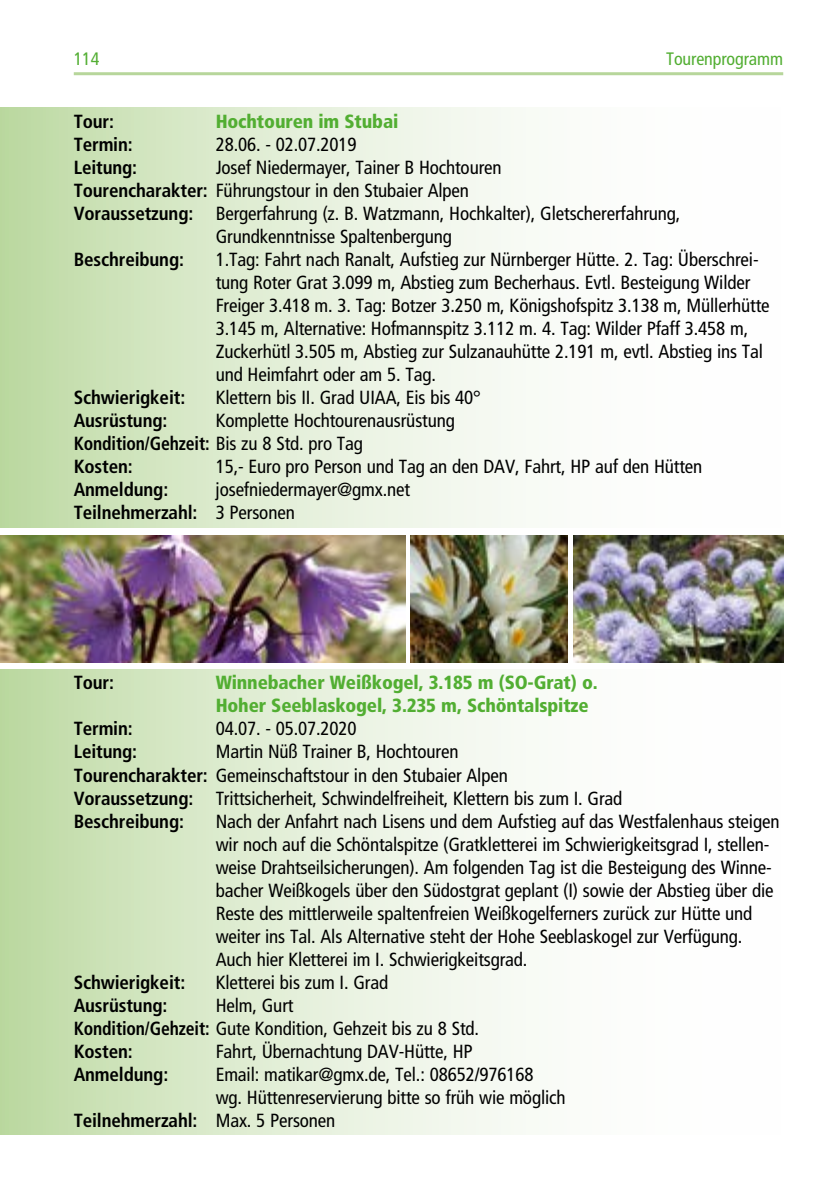
<style>
.page{position:relative;width:840px;height:1191px;background:#fff}
.page>*{position:absolute;margin:0;border:0;box-sizing:border-box;transform-origin:0 0}
.t1{font:condensed 19px/23px "Frutiger";letter-spacing:-.005em;color:#000}
.t2{font:700 condensed 19px "Frutiger";letter-spacing:-.01em;color:#000}
.t3{font:900 condensed 19px/23px "Frutiger";letter-spacing:-.01em;color:#52ae32}
.t4{font:condensed 18px "Frutiger";letter-spacing:-.005em;color:#52ae32}
.s1{font-weight:700}
.s2{font-weight:400}
</style>
<div class="page">
<hr style="left:74px;top:72px;width:708px;height:3px;background:#b7d69b">
<div style="left:0;top:108px;width:782px;height:419px;background:linear-gradient(to right,#c6deaf,#fff)"></div>
<div style="left:0;top:669px;width:782px;height:465px;background:linear-gradient(to right,#c6deaf,#fff)"></div>
<img style="left:0;top:535px;width:405px;height:128px">
<img style="left:410px;top:535px;width:157px;height:128px">
<img style="left:573px;top:535px;width:209px;height:128px">
<p class="t4" style="left:74px;top:48px;width:27px">114</p>
<p class="t4" style="left:665px;top:48px;width:118px">Tourenprogramm</p>
<p class="t2" style="left:74px;top:110px;width:42px">Tour:</p>
<p class="t3" style="left:215px;top:109px;width:184px">Hochtouren im Stubai</p>
<p class="t2" style="left:74px;top:133px;width:60px">Termin:</p>
<p class="t1" style="left:215px;top:133px;width:142px">28.06. - 02.07.2019</p>
<p class="t2" style="left:74px;top:156px;width:65px">Leitung:</p>
<p class="t1" style="left:215px;top:156px;width:287px">Josef Niedermayer, Tainer B Hochtouren</p>
<p class="t1" style="left:74px;top:179px;width:396px"><span class="s1">Tourencharakter:</span> Führungstour in den Stubaier Alpen</p>
<p class="t1" style="left:74px;top:202px;width:608px"><span class="s1">Voraussetzung:</span> Bergerfahrung (z. B. Watzmann, Hochkalter), Gletschererfahrung,</p>
<p class="t1" style="left:215px;top:225px;width:238px">Grundkenntnisse Spaltenbergung</p>
<p class="t2" style="left:74px;top:248px;width:112px">Beschreibung:</p>
<p class="t1" style="left:215px;top:248px;width:555px">1.Tag: Fahrt nach Ranalt, Aufstieg zur Nürnberger Hütte. 2. Tag: Überschrei&shy;tung Roter Grat 3.099 m, Abstieg zum Becherhaus. Evtl. Besteigung Wilder Freiger 3.418 m. 3. Tag: Botzer 3.250 m, Königshofspitz 3.138 m, Müllerhütte 3.145 m, Alternative: Hofmannspitz 3.112 m. 4. Tag: Wilder Pfaff 3.458 m, Zuckerhütl 3.505 m, Abstieg zur Sulzanauhütte 2.191 m, evtl. Abstieg ins Tal und Heimfahrt oder am 5. Tag.</p>
<p class="t2" style="left:74px;top:386px;width:113px">Schwierigkeit:</p>
<p class="t1" style="left:215px;top:386px;width:266px">Klettern bis II. Grad UIAA, Eis bis 40°</p>
<p class="t2" style="left:74px;top:409px;width:95px">Ausrüstung:</p>
<p class="t1" style="left:74px;top:409px;width:382px;text-indent:142px">Komplette Hochtourenausrüstung<br><span class="s1">Kondition/Gehzeit:</span> Bis zu 8 Std. pro Tag<br><span class="s1">Kosten:</span></p>
<p class="t1" style="left:215px;top:455px;width:488px">15,- Euro pro Person und Tag an den DAV, Fahrt, HP auf den Hütten</p>
<p class="t1" style="left:74px;top:478px;width:338px;text-indent:142px">josefniedermayer@gmx.net<br><span class="s1">Teilnehmerzahl:</span> 3 Personen</p>
<p class="t2" style="left:74px;top:478px;width:96px">Anmeldung:</p>
<p class="t2" style="left:74px;top:671px;width:42px">Tour:</p>
<p class="t3" style="left:215px;top:671px;width:383px">Winnebacher Weißkogel, 3.185 m (SO-Grat) o.<br>Hoher Seeblaskogel, 3.235 m, Schöntalspitze</p>
<p class="t2" style="left:74px;top:717px;width:60px">Termin:</p>
<p class="t1" style="left:215px;top:717px;width:142px">04.07. - 05.07.2020</p>
<p class="t2" style="left:74px;top:740px;width:65px">Leitung:</p>
<p class="t1" style="left:74px;top:740px;width:550px;text-indent:142px">Martin Nüß Trainer B, Hochtouren<br><span class="s1">Tourencharakter:</span> Gemeinschaftstour in den Stubaier Alpen <span class="s1">Voraussetzung:</span> Trittsicherheit, Schwindelfreiheit, Klettern bis zum I. Grad <span class="s1">Beschreibung:</span></p>
<p class="t1" style="left:215px;top:809px;width:565px">Nach der Anfahrt nach Lisens und dem Aufstieg auf das Westfalenhaus steigen wir noch auf die Schöntalspitze (Gratkletterei im Schwierigkeitsgrad I, stellen&shy;weise Drahtseilsicherungen). Am folgenden Tag ist die Besteigung des Winne&shy;bacher Weißkogels über den Südostgrat geplant (I) sowie der Abstieg über die Reste des mittlerweile spaltenfreien Weißkogelferners zurück zur Hütte und weiter ins Tal. Als Alternative steht der Hohe Seeblaskogel zur Verfügung.<br>Auch hier Kletterei im I. Schwierigkeitsgrad.</p>
<p class="t2" style="left:74px;top:970px;width:113px">Schwierigkeit:</p>
<p class="t1" style="left:215px;top:970px;width:174px">Kletterei bis zum I. Grad</p>
<p class="t2" style="left:74px;top:993px;width:95px">Ausrüstung:</p>
<p class="t1" style="left:74px;top:993px;width:406px;text-indent:142px">Helm, Gurt<br><span class="s1">Kondition/Gehzeit:</span> Gute Kondition, Gehzeit bis zu 8 Std.<br><span class="s1">Kosten:</span></p>
<p class="t1" style="left:215px;top:1039px;width:258px">Fahrt, Übernachtung DAV-Hütte, HP</p>
<p class="t2" style="left:74px;top:1062px;width:96px">Anmeldung:</p>
<p class="t1" style="left:215px;top:1062px;width:319px">Email: matikar@gmx.de, Tel.: 08652/976168</p>
<p class="t1" style="left:215px;top:1085px;width:351px">wg. Hüttenreservierung bitte so früh wie möglich</p>
<p class="t2" style="left:74px;top:1108px;width:263px">Teilnehmerzahl: <span class="s2">Max. 5 Personen</span></p>
</div>
